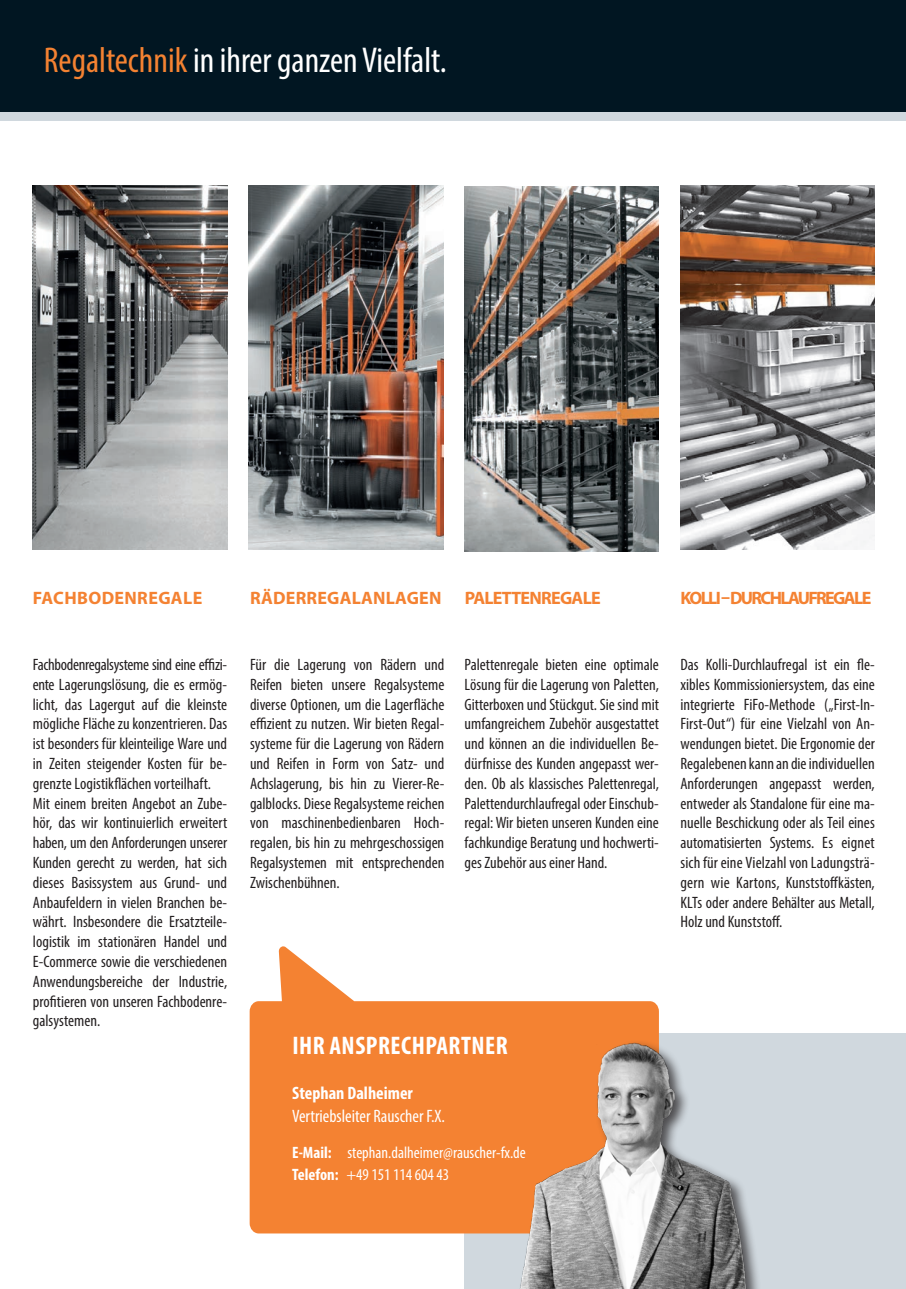
<style>
.page{position:relative;width:906px;height:1289px;background:#fff}
.page>*{position:absolute;margin:0;border:0;box-sizing:border-box;transform-origin:0 0}
.t1{font:condensed 36px "Myriad Pro";color:#fff}
.t2{font:700 condensed 25.5px "Myriad Pro";letter-spacing:.02em;color:#fff}
.t3{font:condensed 18px "Myriad Pro";color:#fff}
.t4{font:700 18px "Myriad Pro";letter-spacing:-.09em;color:#f48232}
.t5{font:700 18px "Myriad Pro";letter-spacing:.01em;color:#f48232}
.t6{font:700 condensed 18px "Myriad Pro";color:#fff}
.t7{font:700 18px "Myriad Pro";letter-spacing:.02em;color:#f48232}
.t8{font:700 18px "Myriad Pro";letter-spacing:-.035em;color:#f48232}
.t9{font:condensed 16.5px/19.8px "Myriad Pro";color:#231f20;text-align:justify}
.t10{font:condensed 16.5px "Myriad Pro";color:#fff}
.s1{color:#f48232}
.s2{font-weight:700}
</style>
<div class="page">
<div style="left:0;top:0;width:906px;height:112px;background:#011622"></div>
<div style="left:464px;top:1033px;width:442px;height:255px;background:#d0d8de"></div>
<div style="left:0;top:112px;width:906px;height:9px;background:#d0d8de"></div>
<img style="left:33px;top:185px;width:194px;height:364px">
<img style="left:249px;top:185px;width:194px;height:364px">
<img style="left:464px;top:187px;width:195px;height:364px">
<img style="left:680px;top:185px;width:194px;height:364px">
<svg style="left:250px;top:946px;width:409px;height:287px;fill:#f48232"></svg>
<div style="left:516px;top:1039px;width:246px;height:249px;background:#231f20;opacity:.75"></div>
<img style="left:511px;top:1041px;width:248px;height:247px">
<p class="t1" style="left:44px;top:39px;width:404px"><span class="s1">Regaltechnik</span> in ihrer ganzen Vielfalt.</p>
<p class="t7" style="left:33px;top:586px;width:171px">FACHBODENREGALE</p>
<p class="t5" style="left:250px;top:586px;width:193px">RÄDERREGALANLAGEN</p>
<p class="t8" style="left:465px;top:586px;width:138px">PALETTENREGALE</p>
<p class="t4" style="left:680px;top:586px;width:192px">KOLLI– DURCHLAUFREGALE</p>
<p class="t9" style="left:33px;top:654px;width:196px">Fachbodenregalsysteme sind eine effizi&shy;ente Lagerungslösung, die es ermög&shy;licht, das Lagergut auf die kleinste mögliche Fläche zu konzentrieren. Das ist besonders für kleinteilige Ware und in Zeiten steigender Kosten für be&shy;grenzte Logistikflächen vorteilhaft.</p>
<p class="t9" style="left:33px;top:793px;width:196px">Mit einem breiten Angebot an Zube&shy;hör, das wir kontinuierlich erweitert haben, um den Anforderungen unserer Kunden gerecht zu werden, hat sich dieses Basissystem aus Grund- und Anbaufeldern in vielen Branchen be&shy;währt. Insbesondere die Ersatzteile&shy;logistik im stationären Handel und E-Commerce sowie die verschiedenen Anwendungsbereiche der Industrie, profitieren von unseren Fachbodenre&shy;galsystemen.</p>
<p class="t9" style="left:250px;top:654px;width:196px">Für die Lagerung von Rädern und Reifen bieten unsere Regalsysteme diverse Optionen, um die Lagerfläche effizient zu nutzen. Wir bieten Regal&shy;systeme für die Lagerung von Rädern und Reifen in Form von Satz- und Achslagerung, bis hin zu Vierer-Re&shy;galblocks. Diese Regalsysteme reichen von maschinenbedienbaren Hoch&shy;regalen, bis hin zu mehrgeschossigen Regalsystemen mit entsprechenden Zwischenbühnen.</p>
<p class="t9" style="left:464px;top:654px;width:196px">Palettenregale bieten eine optimale Lösung für die Lagerung von Paletten, Gitterboxen und Stückgut. Sie sind mit umfangreichem Zubehör ausgestattet und können an die individuellen Be&shy;dürfnisse des Kunden angepasst wer&shy;den. Ob als klassisches Palettenregal, Palettendurchlaufregal oder Einschub&shy;regal: Wir bieten unseren Kunden eine fachkundige Beratung und hochwerti&shy;ges Zubehör aus einer Hand.</p>
<p class="t9" style="left:680px;top:654px;width:196px">Das Kolli-Durchlaufregal ist ein fle&shy;xibles Kommissioniersystem, das eine integrierte FiFo-Methode („First-In-First-Out“) für eine Vielzahl von An&shy;wendungen bietet. Die Ergonomie der Regalebenen kann an die individuellen Anforderungen angepasst werden, entweder als Standalone für eine ma&shy;nuelle Beschickung oder als Teil eines automatisierten Systems. Es eignet sich für eine Vielzahl von Ladungsträ&shy;gern wie Kartons, Kunststoffkästen, KLTs oder andere Behälter aus Metall, Holz und Kunststoff.</p>
<p class="t2" style="left:292px;top:1029px;width:217px">IHR ANSPRECHPARTNER</p>
<p class="t6" style="left:292px;top:1081px;width:122px">Stephan Dalheimer</p>
<p class="t3" style="left:292px;top:1104px;width:154px">Vertriebsleiter Rauscher F.X.</p>
<p class="t10" style="left:292px;top:1142px;width:235px"><span class="s2">E-Mail:</span> stephan.dalheimer@rauscher-fx.de</p>
<p class="t10" style="left:292px;top:1164px;width:159px"><span class="s2">Telefon:</span> +49 151 114 604 43</p>
</div>
